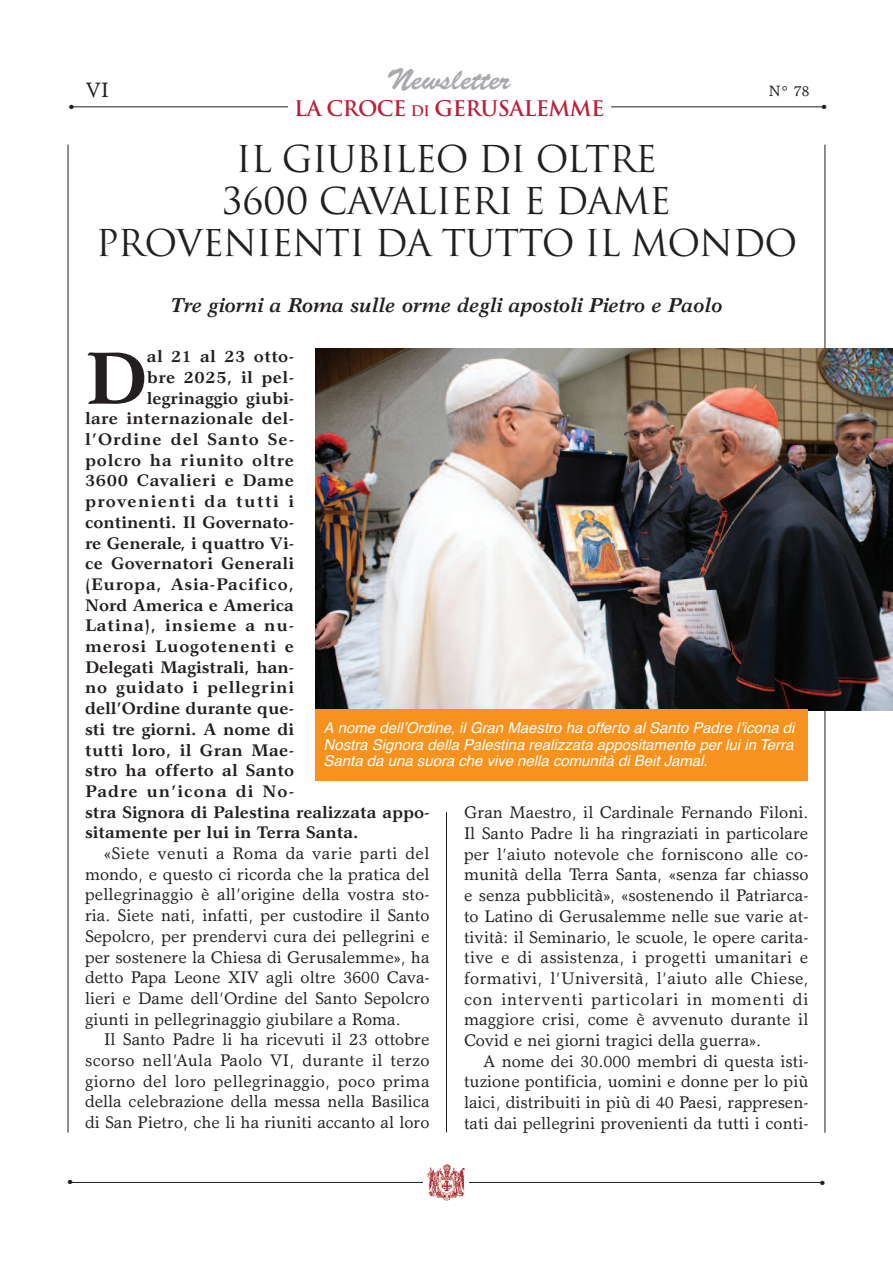
<style>
.page{position:relative;width:893px;height:1263px;background:#fff}
.page>*{position:absolute;margin:0;border:0;box-sizing:border-box;transform-origin:0 0}
.t1{font:700 74.55px "Garth Graphic";color:#231f20}
.t2{font:36px/42px "Trajan";letter-spacing:-.025em;color:#231f20;text-align:center}
.t3{font:30px "Brush Script";color:#a8a9ad}
.t4{font:700 21px "Trajan";letter-spacing:-.025em;color:#bb1f39}
.t5{font:21px "Garth Graphic";color:#231f20}
.t6{font:italic 700 20.25px "Garth Graphic";color:#231f20}
.t7{font:16.95px/20.7px "Garth Graphic";color:#231f20;text-align:justify}
.t8{font:700 16.95px "Garth Graphic";letter-spacing:.015em;color:#231f20}
.t9{font:700 16.95px "Garth Graphic";letter-spacing:.045em;color:#231f20}
.t10{font:700 16.95px "Garth Graphic";letter-spacing:.055em;color:#231f20}
.t11{font:700 16.95px "Garth Graphic";letter-spacing:.06em;color:#231f20}
.t12{font:700 16.95px "Garth Graphic";letter-spacing:.05em;color:#231f20}
.t13{font:700 16.95px "Garth Graphic";letter-spacing:.09em;color:#231f20}
.t14{font:700 16.95px "Garth Graphic";letter-spacing:.035em;color:#231f20}
.t15{font:italic 15px/16.5px "Helvetica";color:#fff;text-align:justify}
.t16{font:15px "Garth Graphic";color:#231f20}
.t17{font:6px "Zapf Dingbats";color:#231f20}
.s1{font-size:14.25px}
</style>
<div class="page">
<hr style="left:68px;top:145px;width:1px;height:987px;background:#231f20">
<hr style="left:825px;top:145px;width:1px;height:987px;background:#231f20">
<hr style="left:69px;top:1182px;width:754px;height:1px;background:#231f20">
<div style="left:424px;top:1163px;width:45px;height:41px;background:#fff"></div>
<img style="left:426px;top:1164px;width:39px;height:37px">
<hr style="left:446px;top:812px;width:1px;height:320px;background:#231f20">
<img style="left:315px;top:349px;width:578px;height:361px">
<div style="left:315px;top:710px;width:492px;height:71px;background:#f6921d"></div>
<hr style="left:71px;top:106px;width:754px;height:1px;background:#231f20">
<div style="left:288px;top:100px;width:323px;height:23px;background:#fff"></div>
<h3 class="t3" style="left:387px;top:68px;width:125px">Newsletter</h3>
<p class="t5" style="left:86px;top:82px;width:24px">VI</p>
<p class="t16" style="left:769px;top:85px;width:42px">N° 78</p>
<p class="t4" style="left:294px;top:96px;width:312px">LA CROCE <span class="s1">DI</span> GERUSALEMME</p>
<p class="t17" style="left:69px;top:103px;width:6px">●</p>
<p class="t17" style="left:822px;top:104px;width:6px">●</p>
<h2 class="t2" style="left:96px;top:138px;width:703px">IL GIUBILEO DI OLTRE<br>3600 CAVALIERI E DAME<br>PROVENIENTI DA TUTTO IL MONDO</h2>
<p class="t6" style="left:170px;top:298px;width:553px">Tre giorni a Roma sulle orme degli apostoli Pietro e Paolo</p>
<h1 class="t1" style="left:85px;top:350px;width:64px">D</h1>
<p class="t8" style="left:147px;top:350px;width:149px">al 21 al 23 otto-</p>
<p class="t8" style="left:147px;top:371px;width:149px">bre 2025, il pel-</p>
<p class="t8" style="left:147px;top:391px;width:149px">legrinaggio giubi-</p>
<p class="t8" style="left:85px;top:412px;width:210px">lare internazionale del-</p>
<p class="t11" style="left:85px;top:433px;width:210px">l’Ordine del Santo Se-</p>
<p class="t9" style="left:85px;top:453px;width:210px">polcro ha riunito oltre</p>
<p class="t14" style="left:85px;top:474px;width:210px">3600 Cavalieri e Dame</p>
<p class="t13" style="left:85px;top:495px;width:210px">provenienti da tutti i</p>
<p class="t8" style="left:85px;top:516px;width:210px">continenti. Il Governato-</p>
<p class="t8" style="left:85px;top:536px;width:210px">re Generale, i quattro Vi-</p>
<p class="t8" style="left:85px;top:557px;width:210px">ce Governatori Generali</p>
<p class="t9" style="left:85px;top:578px;width:210px">(Europa, Asia-Pacifico,</p>
<p class="t8" style="left:85px;top:598px;width:210px">Nord America e America</p>
<p class="t10" style="left:85px;top:619px;width:210px">Latina), insieme a nu-</p>
<p class="t10" style="left:85px;top:640px;width:210px">merosi Luogotenenti e</p>
<p class="t8" style="left:85px;top:660px;width:210px">Delegati Magistrali, han-</p>
<p class="t12" style="left:85px;top:681px;width:210px">no guidato i pellegrini</p>
<p class="t8" style="left:85px;top:702px;width:210px">dell’Ordine durante que-</p>
<p class="t8" style="left:85px;top:723px;width:210px">sti tre giorni. A nome di</p>
<p class="t8" style="left:85px;top:743px;width:210px">tutti loro, il Gran Mae-</p>
<p class="t8" style="left:85px;top:764px;width:210px">stro ha offerto al Santo</p>
<p class="t11" style="left:85px;top:785px;width:210px">Padre un’icona di No-</p>
<p class="t8" style="left:85px;top:805px;width:346px">stra Signora di Palestina realizzata appo-</p>
<p class="t8" style="left:85px;top:826px;width:275px">sitamente per lui in Terra Santa.</p>
<p class="t7" style="left:85px;top:845px;width:346px;text-indent:19px">«Siete venuti a Roma da varie parti del mondo, e questo ci ricorda che la pratica del pellegrinaggio è all’origine della vostra sto&shy;ria. Siete nati, infatti, per custodire il Santo Sepolcro, per prendervi cura dei pellegrini e per sostenere la Chiesa di Gerusalemme», ha detto Papa Leone XIV agli oltre 3600 Cava&shy;lieri e Dame dell’Ordine del Santo Sepolcro giunti in pellegrinaggio giubilare a Roma.</p>
<p class="t7" style="left:85px;top:1031px;width:346px;text-indent:19px">Il Santo Padre li ha ricevuti il 23 ottobre scorso nell’Aula Paolo VI, durante il terzo giorno del loro pellegrinaggio, poco prima della celebrazione della messa nella Basilica di San Pietro, che li ha riuniti accanto al loro</p>
<p class="t15" style="left:324px;top:720px;width:472px">A nome dell’Ordine, il Gran Maestro ha offerto al Santo Padre l’icona di Nostra Signora della Palestina realizzata appositamente per lui in Terra Santa da una suora che vive nella comunità di Beit Jamal.</p>
<p class="t7" style="left:464px;top:804px;width:346px">Gran Maestro, il Cardinale Fernando Filoni.<br>Il Santo Padre li ha ringraziati in particolare per l’aiuto notevole che forniscono alle co&shy;munità della Terra Santa, «senza far chiasso e senza pubblicità», «sostenendo il Patriarca&shy;to Latino di Gerusalemme nelle sue varie at&shy;tività: il Seminario, le scuole, le opere carita&shy;tive e di assistenza, i progetti umanitari e formativi, l’Università, l’aiuto alle Chiese, con interventi particolari in momenti di maggiore crisi, come è avvenuto durante il Covid e nei giorni tragici della guerra».</p>
<p class="t7" style="left:464px;top:1052px;width:346px;text-indent:19px">A nome dei 30.000 membri di questa isti&shy;tuzione pontificia, uomini e donne per lo più laici, distribuiti in più di 40 Paesi, rappresen&shy;tati dai pellegrini provenienti da tutti i conti-</p>
<p class="t17" style="left:68px;top:1179px;width:6px">●</p>
<p class="t17" style="left:820px;top:1179px;width:6px">●</p>
</div>
